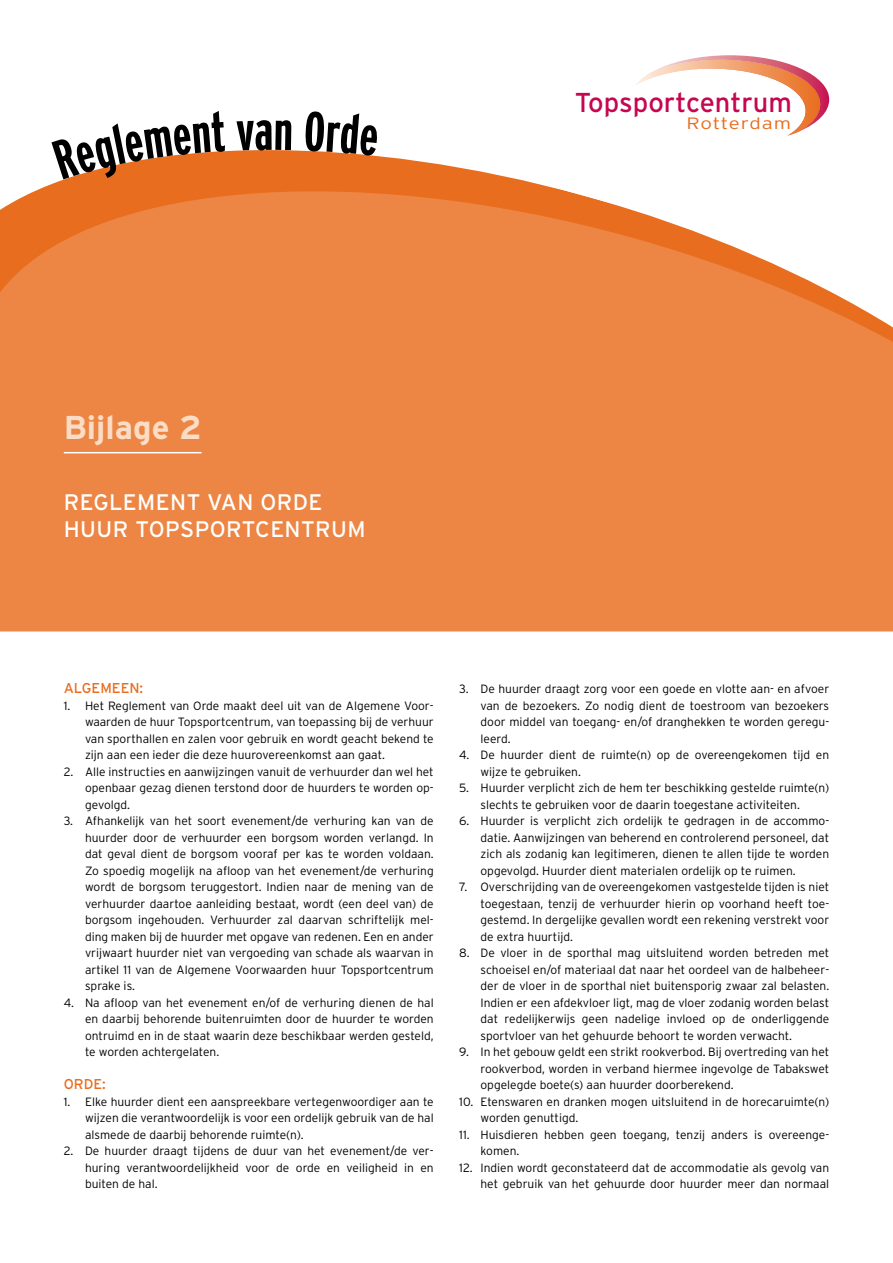
<style>
.page{position:relative;width:893px;height:1263px;background:#fff}
.page>*{position:absolute;margin:0;border:0;box-sizing:border-box;transform-origin:0 0}
.t1{font:700 33px "Interstate";color:#fbdcc5}
.t2{font:27.3px "Interstate";color:#c60651}
.t3{font:22.5px/27px "Interstate";letter-spacing:.02em;color:#fff}
.t4{font:300 16.35px "Interstate";letter-spacing:.03em;color:#e86d1f;scale:1.25 1}
.t5{font:14.25px "Interstate";color:#e86d1f}
.t6{font:300 12px/16.5px "Interstate";color:#000;text-align:justify}
</style>
<div class="page">
<div style="left:0;top:342px;width:893px;height:289px;background:#ed8644"></div>
<svg style="left:636px;top:55px;width:193px;height:81px"></svg>
<svg style="left:0;top:150px;width:893px;height:192px;fill:#ed8644"></svg>
<hr style="left:64px;top:452px;width:138px;height:1px;background:#fff">
<svg style="left:51px;top:150px;width:174px;height:29px"></svg>
<svg style="left:236px;top:150px;width:55px;height:1px"></svg>
<svg style="left:305px;top:150px;width:73px;height:6px"></svg>
<h2 class="t2" style="left:575px;top:87px;width:218px">Topsportcentrum</h2>
<h3 class="t4" style="left:687px;top:114px;width:85px">Rotterdam</h3>
<h1 class="t1" style="left:64px;top:409px;width:139px">Bijlage 2</h1>
<h3 class="t3" style="left:64px;top:488px;width:303px">REGLEMENT VAN ORDE<br>HUUR TOPSPORTCENTRUM</h3>
<p class="t5" style="left:64px;top:680px;width:81px">ALGEMEEN:</p>
<p class="t6" style="left:85px;top:697px;width:350px;text-indent:-21px">1. Het Reglement van Orde maakt deel uit van de Algemene Voor&shy;waarden de huur Topsportcentrum, van toepassing bij de verhuur van sporthallen en zalen voor gebruik en wordt geacht bekend te zijn aan een ieder die deze huurovereenkomst aan gaat.</p>
<p class="t6" style="left:85px;top:763px;width:350px;text-indent:-21px">2. Alle instructies en aanwijzingen vanuit de verhuurder dan wel het openbaar gezag dienen terstond door de huurders te worden op&shy;gevolgd.</p>
<p class="t6" style="left:85px;top:812px;width:350px;text-indent:-21px">3. Afhankelijk van het soort evenement/de verhuring kan van de huurder door de verhuurder een borgsom worden verlangd. In dat geval dient de borgsom vooraf per kas te worden voldaan.<br>Zo spoedig mogelijk na afloop van het evenement/de verhuring wordt de borgsom teruggestort. Indien naar de mening van de verhuurder daartoe aanleiding bestaat, wordt (een deel van) de borgsom ingehouden. Verhuurder zal daarvan schriftelijk mel&shy;ding maken bij de huurder met opgave van redenen. Een en ander vrijwaart huurder niet van vergoeding van schade als waarvan in artikel 11 van de Algemene Voorwaarden huur Topsportcentrum sprake is.</p>
<p class="t6" style="left:85px;top:994px;width:350px;text-indent:-21px">4. Na afloop van het evenement en/of de verhuring dienen de hal en daarbij behorende buitenruimten door de huurder te worden ontruimd en in de staat waarin deze beschikbaar werden gesteld, te worden achtergelaten.</p>
<p class="t5" style="left:64px;top:1076px;width:44px">ORDE:</p>
<p class="t6" style="left:85px;top:1093px;width:350px;text-indent:-21px">1. Elke huurder dient een aanspreekbare vertegenwoordiger aan te wijzen die verantwoordelijk is voor een ordelijk gebruik van de hal alsmede de daarbij behorende ruimte(n).</p>
<p class="t6" style="left:85px;top:1142px;width:350px;text-indent:-21px">2. De huurder draagt tijdens de duur van het evenement/de ver&shy;huring verantwoordelijkheid voor de orde en veiligheid in en buiten de hal.</p>
<p class="t6" style="left:480px;top:680px;width:350px;text-indent:-21px">3. De huurder draagt zorg voor een goede en vlotte aan- en afvoer van de bezoekers. Zo nodig dient de toestroom van bezoekers door middel van toegang- en/of dranghekken te worden geregu&shy;leerd.</p>
<p class="t6" style="left:480px;top:746px;width:350px;text-indent:-21px">4. De huurder dient de ruimte(n) op de overeengekomen tijd en wijze te gebruiken.</p>
<p class="t6" style="left:480px;top:779px;width:350px;text-indent:-21px">5. Huurder verplicht zich de hem ter beschikking gestelde ruimte(n) slechts te gebruiken voor de daarin toegestane activiteiten.</p>
<p class="t6" style="left:480px;top:812px;width:350px;text-indent:-21px">6. Huurder is verplicht zich ordelijk te gedragen in de accommo&shy;datie. Aanwijzingen van beherend en controlerend personeel, dat zich als zodanig kan legitimeren, dienen te allen tijde te worden opgevolgd. Huurder dient materialen ordelijk op te ruimen.</p>
<p class="t6" style="left:480px;top:878px;width:350px;text-indent:-21px">7. Overschrijding van de overeengekomen vastgestelde tijden is niet toegestaan, tenzij de verhuurder hierin op voorhand heeft toe&shy;gestemd. In dergelijke gevallen wordt een rekening verstrekt voor de extra huurtijd.</p>
<p class="t6" style="left:480px;top:944px;width:350px;text-indent:-21px">8. De vloer in de sporthal mag uitsluitend worden betreden met schoeisel en/of materiaal dat naar het oordeel van de halbeheer&shy;der de vloer in de sporthal niet buitensporig zwaar zal belasten.<br>Indien er een afdekvloer ligt, mag de vloer zodanig worden belast dat redelijkerwijs geen nadelige invloed op de onderliggende sportvloer van het gehuurde behoort te worden verwacht.</p>
<p class="t6" style="left:480px;top:1043px;width:350px;text-indent:-21px">9. In het gebouw geldt een strikt rookverbod. Bij overtreding van het rookverbod, worden in verband hiermee ingevolge de Tabakswet opgelegde boete(s) aan huurder doorberekend.</p>
<p class="t6" style="left:480px;top:1093px;width:350px;text-indent:-21px">10. Etenswaren en dranken mogen uitsluitend in de horecaruimte(n) worden genuttigd.</p>
<p class="t6" style="left:480px;top:1126px;width:350px;text-indent:-21px">11. Huisdieren hebben geen toegang, tenzij anders is overeenge&shy;komen.</p>
<p class="t6" style="left:459px;top:1159px;width:371px;text-align:right">12. Indien wordt geconstateerd dat de accommodatie als gevolg van het gebruik van het gehuurde door huurder meer dan normaal</p>
</div>
